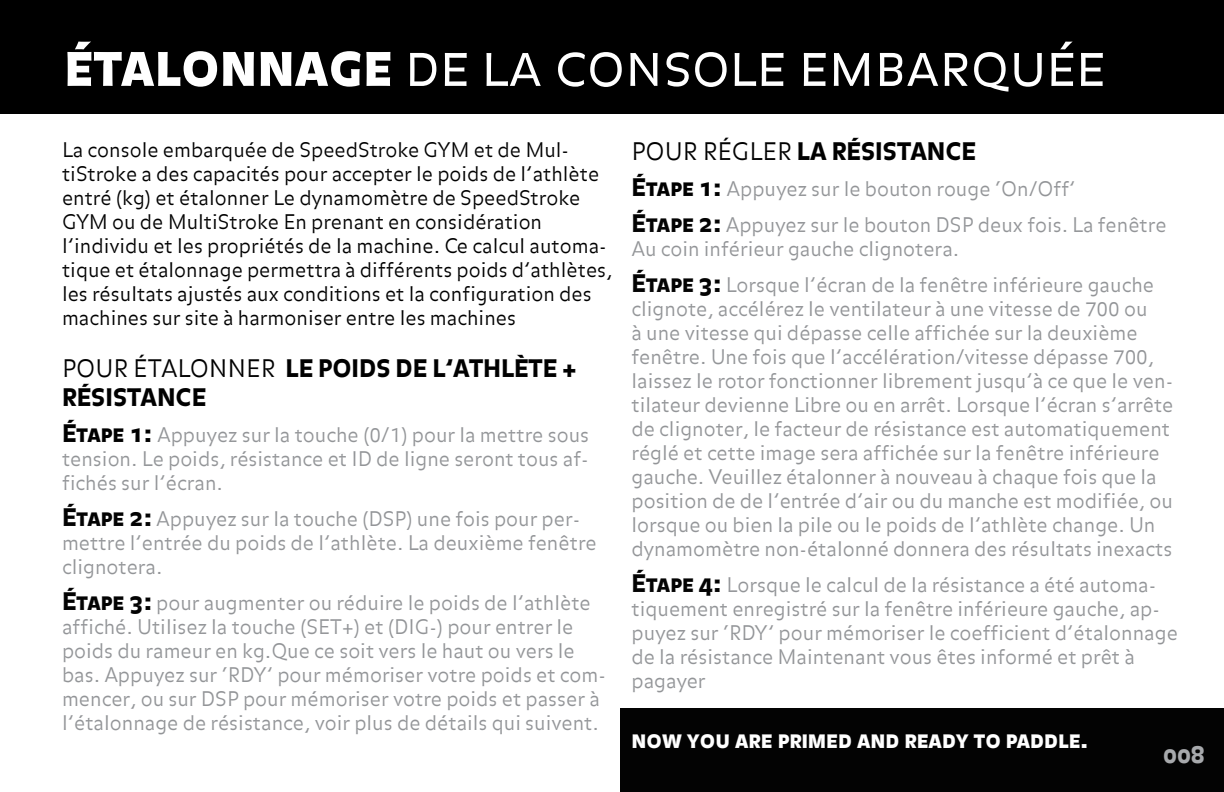
<style>
.page{position:relative;width:1224px;height:792px;background:#fff}
.page>*{position:absolute;margin:0;border:0;box-sizing:border-box;transform-origin:0 0}
.t1{font:60px "Balance Light Caps";color:#fff}
.t2{font:24px/28.8px "Balance Black Caps";color:#000}
.t3{font:24px "Balance Black Caps";color:#fff}
.t4{font:24px "Balance Black Caps";color:#a7a9ac}
.t5{font:300 20px/24px "Balance";color:#939598}
.t6{font:300 20px/24px "Balance";color:#000}
.s1{font-family:"Balance Black Caps"}
.s2{font-family:"Balance";font-weight:300}
.s3{font-family:"Balance Black Caps";font-weight:400;font-size:24px;color:#000}
.s4{font-family:"Balance Black Caps";font-weight:400;font-size:24px;color:#030303}
</style>
<div class="page">
<div style="left:620px;top:709px;width:604px;height:83px;background:#030303"></div>
<div style="left:0;top:0;width:1224px;height:114px;background:#000"></div>
<h1 class="t1" style="left:64px;top:30px;width:1043px"><span class="s1">étalonnage</span> de la console embarquée</h1>
<p class="t6" style="left:62px;top:139px;width:552px">La console embarquée de SpeedStroke GYM et de Mul&shy;tiStroke a des capacités pour accepter le poids de l’athlète entré (kg) et étalonner Le dynamomètre de SpeedStroke GYM ou de MultiStroke En prenant en considération l’individu et les propriétés de la machine. Ce calcul automa&shy;tique et étalonnage permettra à différents poids d’athlètes, les résultats ajustés aux conditions et la configuration des machines sur site à harmoniser entre les machines</p>
<p class="t2" style="left:62px;top:356px;width:516px"><span class="s2">POUR ÉTALONNER</span> LE POIDS DE L’ATHLÈTE +<br>RÉSISTANCE</p>
<p class="t5" style="left:62px;top:424px;width:529px;text-align:justify"><span class="s3">Étape 1:</span> Appuyez sur la touche (0/1) pour la mettre sous tension. Le poids, résistance et ID de ligne seront tous af&shy;fichés sur l’écran.</p>
<p class="t5" style="left:62px;top:508px;width:536px"><span class="s4">Étape 2:</span> Appuyez sur la touche (DSP) une fois pour per&shy;mettre l’entrée du poids de l’athlète. La deuxième fenêtre clignotera.</p>
<p class="t5" style="left:62px;top:592px;width:545px"><span class="s4">Étape 3:</span> pour augmenter ou réduire le poids de l’athlète affiché. Utilisez la touche (SET+) et (DIG-) pour entrer le poids du rameur en kg.Que ce soit vers le haut ou vers le bas. Appuyez sur ‘RDY’ pour mémoriser votre poids et com&shy;mencer, ou sur DSP pour mémoriser votre poids et passer à l’étalonnage de résistance, voir plus de détails qui suivent.</p>
<p class="t2" style="left:631px;top:138px;width:346px"><span class="s2">POUR RÉGLER</span> LA RÉSISTANCE</p>
<p class="t5" style="left:631px;top:172px;width:537px;line-height:36px"><span class="s3">Étape 1:</span> Appuyez sur le bouton rouge ‘On/Off’<br><span class="s4">Étape 2:</span> Appuyez sur le bouton DSP deux fois. La fenêtre</p>
<p class="t5" style="left:631px;top:232px;width:524px;line-height:36px">Au coin inférieur gauche clignotera.<br><span class="s4">Étape 3:</span> Lorsque l’écran de la fenêtre inférieure gauche</p>
<p class="t5" style="left:631px;top:298px;width:543px">clignote, accélérez le ventilateur à une vitesse de 700 ou<br>à une vitesse qui dépasse celle affichée sur la deuxième fenêtre. Une fois que l’accélération/vitesse dépasse 700, laissez le rotor fonctionner librement jusqu’à ce que le ven&shy;tilateur devienne Libre ou en arrêt. Lorsque l’écran s’arrête de clignoter, le facteur de résistance est automatiquement réglé et cette image sera affichée sur la fenêtre inférieure gauche. Veuillez étalonner à nouveau à chaque fois que la position de de l’entrée d’air ou du manche est modifiée, ou lorsque ou bien la pile ou le poids de l’athlète change. Un dynamomètre non-étalonné donnera des résultats inexacts</p>
<p class="t5" style="left:631px;top:574px;width:548px"><span class="s4">Étape 4:</span> Lorsque le calcul de la résistance a été automa&shy;tiquement enregistré sur la fenêtre inférieure gauche, ap&shy;puyez sur ‘RDY’ pour mémoriser le coefficient d’étalonnage de la résistance Maintenant vous êtes informé et prêt à pagayer</p>
<p class="t3" style="left:631px;top:725px;width:458px">now you are primed and ready to paddle.</p>
<p class="t4" style="left:1163px;top:740px;width:43px">008</p>
</div>
